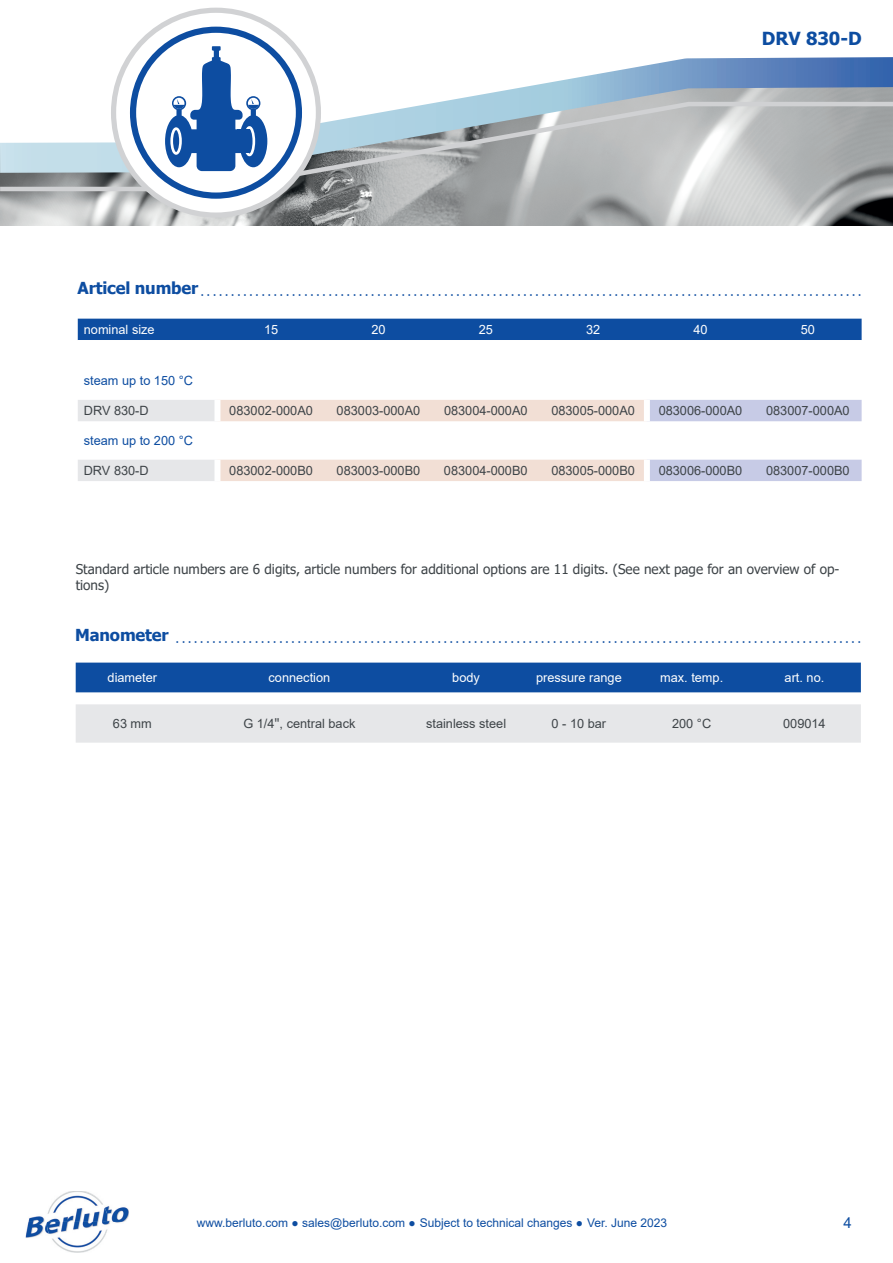
<style>
.page{position:relative;width:893px;height:1263px;background:#fff}
.page>*{position:absolute;margin:0;border:0;box-sizing:border-box;transform-origin:0 0}
.t1{font:700 18px "Tahoma";color:#0d4da1}
.t2{font:15px "Arial";color:#0d4da1}
.t3{font:13.5px/16.2px "Tahoma";color:#3e4448}
.t4{font:12.75px "Arial";color:#3e4448}
.t5{font:12.75px "Arial";color:#fff}
.t6{font:12.75px "Arial";color:#0d4da1}
.t7{font:12px "Arial";color:#0d4da1}
.t8{font:700 8.7px "Tahoma";color:#0d4da1}
.s1{font-family:"Tahoma"}
.s2{font-family:"Tahoma";font-weight:700}
</style>
<div class="page">
<img style="left:0;top:193px;width:893px;height:32px">
<svg style="left:135px;top:42px;width:758px;height:58px"></svg>
<svg style="left:0;top:100px;width:893px;height:93px;background:#b2b8ba"></svg>
<img style="left:28px;top:1216px;width:17px;height:6px">
<img style="left:108px;top:1206px;width:21px;height:16px">
<img style="left:25px;top:1222px;width:96px;height:16px">
<img style="left:47px;top:1191px;width:61px;height:62px">
<div style="left:76px;top:663px;width:785px;height:29px;background:#0d4da1"></div>
<div style="left:76px;top:704px;width:785px;height:39px;background:#e6e7e9"></div>
<svg style="left:114px;top:10px;width:204px;height:207px"></svg>
<div style="left:130px;top:27px;width:172px;height:172px;border:6px solid #0d4da1;border-radius:50%"></div>
<svg style="left:0;top:46px;width:374px;height:125px"></svg>
<div style="left:172px;top:129px;width:8px;height:24px;background:#0d4da1;border-radius:50%"></div>
<div style="left:170px;top:127px;width:12px;height:28px;border:3px solid #fff;border-radius:50%"></div>
<div style="left:245px;top:127px;width:9px;height:28px;background:#0d4da1;border-radius:50%"></div>
<div style="left:244px;top:126px;width:11px;height:30px;border:3px solid #fff;border-radius:50%"></div>
<div style="left:237px;top:129px;width:12px;height:24px;background:#0d4da1"></div>
<div style="left:78px;top:319px;width:784px;height:21px;background:#0d4da1"></div>
<svg style="left:78px;top:400px;width:784px;height:81px"></svg>
<div style="left:214px;top:400px;width:6px;height:21px;background:#fff"></div>
<div style="left:644px;top:400px;width:6px;height:21px;background:#fff"></div>
<div style="left:214px;top:460px;width:6px;height:21px;background:#fff"></div>
<div style="left:644px;top:460px;width:6px;height:21px;background:#fff"></div>
<h1 class="t1" style="left:762px;top:26px;width:101px">DRV 830-D</h1>
<p class="t8" style="left:78px;top:290px;width:785px"><sup>Articel</sup> <sup>number</sup> · · · · · · · · · · · · · · · · · · · · · · · · · · · · · · · · · · · · · · · · · · · · · · · · · · · · · · · · · · · · · · · · · · · · · · · · · · · · · · · · · · · · · · · · · · · · · · · · · · · · · · · · · · · · ·</p>
<h3 class="t5" style="left:84px;top:321px;width:72px">nominal size</h3>
<h3 class="t5" style="left:264px;top:321px;width:16px">15</h3>
<h3 class="t5" style="left:371px;top:321px;width:16px">20</h3>
<h3 class="t5" style="left:479px;top:321px;width:16px">25</h3>
<h3 class="t5" style="left:586px;top:321px;width:16px">32</h3>
<h3 class="t5" style="left:693px;top:321px;width:16px">40</h3>
<h3 class="t5" style="left:801px;top:321px;width:16px">50</h3>
<h3 class="t6" style="left:84px;top:372px;width:111px">steam up to 150 °C</h3>
<h3 class="t4" style="left:84px;top:402px;width:66px">DRV 830-D</h3>
<h3 class="t4" style="left:229px;top:402px;width:85px">083002-000A0</h3>
<h3 class="t4" style="left:337px;top:402px;width:85px">083003-000A0</h3>
<h3 class="t4" style="left:444px;top:402px;width:85px">083004-000A0</h3>
<h3 class="t4" style="left:551px;top:402px;width:85px">083005-000A0</h3>
<h3 class="t4" style="left:659px;top:402px;width:85px">083006-000A0</h3>
<h3 class="t4" style="left:766px;top:402px;width:85px">083007-000A0</h3>
<h3 class="t6" style="left:84px;top:432px;width:111px">steam up to 200 °C</h3>
<h3 class="t4" style="left:84px;top:462px;width:66px">DRV 830-D</h3>
<h3 class="t4" style="left:229px;top:462px;width:85px">083002-000B0</h3>
<h3 class="t4" style="left:337px;top:462px;width:85px">083003-000B0</h3>
<h3 class="t4" style="left:444px;top:462px;width:85px">083004-000B0</h3>
<h3 class="t4" style="left:551px;top:462px;width:85px">083005-000B0</h3>
<h3 class="t4" style="left:659px;top:462px;width:85px">083006-000B0</h3>
<h3 class="t4" style="left:766px;top:462px;width:85px">083007-000B0</h3>
<h3 class="t3" style="left:76px;top:561px;width:765px">Standard article numbers are 6 digits, article numbers for additional options are 11 digits. (See next page for an overview of op&shy;tions)</h3>
<p class="t8" style="left:75px;top:636px;width:787px"><sup>Manometer</sup> · · · · · · · · · · · · · · · · · · · · · · · · · · · · · · · · · · · · · · · · · · · · · · · · · · · · · · · · · · · · · · · · · · · · · · · · · · · · · · · · · · · · · · · · · · · · · · · · · · · · · · · · · · · · · · · · ·</p>
<h3 class="t5" style="left:108px;top:669px;width:51px">diameter</h3>
<h3 class="t5" style="left:269px;top:669px;width:63px">connection</h3>
<h3 class="t5" style="left:452px;top:669px;width:29px">body</h3>
<h3 class="t5" style="left:536px;top:669px;width:87px">pressure range</h3>
<h3 class="t5" style="left:660px;top:669px;width:65px">max. temp.</h3>
<h3 class="t5" style="left:785px;top:669px;width:41px">art. no.</h3>
<h3 class="t4" style="left:113px;top:715px;width:40px">63 mm</h3>
<h3 class="t4" style="left:243px;top:715px;width:114px">G 1/4<span class="s1">"</span>, central back</h3>
<h3 class="t4" style="left:426px;top:715px;width:82px">stainless steel</h3>
<h3 class="t4" style="left:552px;top:715px;width:56px">0 - 10 bar</h3>
<h3 class="t4" style="left:672px;top:715px;width:41px">200 °C</h3>
<h3 class="t4" style="left:783px;top:715px;width:44px">009014</h3>
<h3 class="t7" style="left:197px;top:1214px;width:472px">www.berluto.com <span class="s2">●</span> sales@berluto.com <span class="s2">●</span> Subject to technical changes <span class="s2">●</span> Ver. June 2023</h3>
<h2 class="t2" style="left:843px;top:1212px;width:10px">4</h2>
</div>
